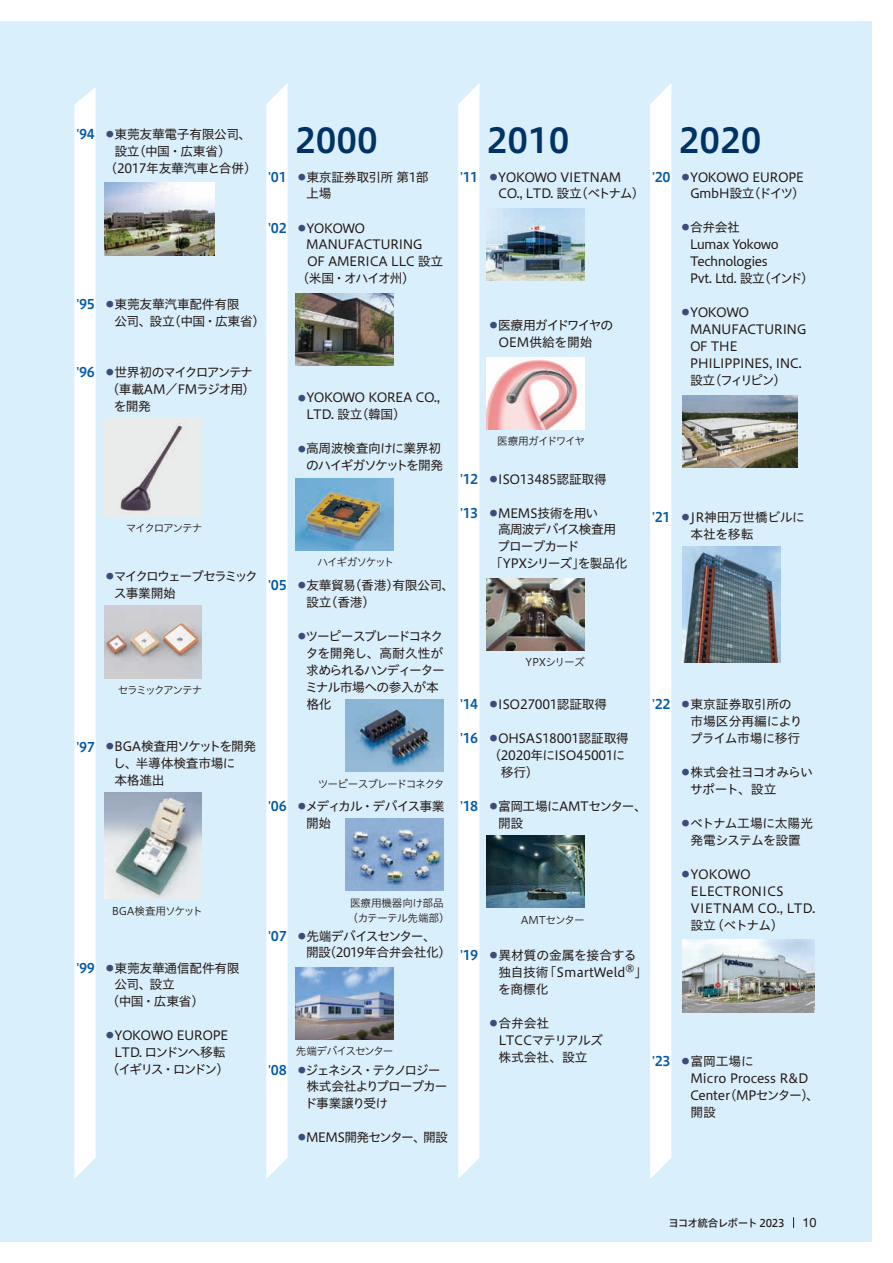
<style>
.page{position:relative;width:893px;height:1263px;background:#fff}
.page>*{position:absolute;margin:0;border:0;box-sizing:border-box;transform-origin:0 0}
.t1{font:34.05px "Hiragino UD Sans Std W6";color:#003364}
.t2{font:12.75px/17px "Hiragino UD Sans Std W4";letter-spacing:-.04em;color:#231916}
.t3{font:12.75px/16.8px "Hiragino UD Sans Std W4";letter-spacing:-.02em;color:#231916}
.t4{font:12.75px/17px "Hiragino UD Sans Std W4";color:#231916}
.t5{font:12.75px/17px "Hiragino UD Sans Std W4";letter-spacing:-.01em;color:#231916}
.t6{font:12.75px/17px "Hiragino UD Sans Std W4";letter-spacing:-.09em;color:#231916}
.t7{font:12.75px/17px "Hiragino UD Sans Std W4";letter-spacing:-.065em;color:#231916;text-align:center}
.t8{font:12.75px/16.8px "Hiragino UD Sans Std W4";letter-spacing:-.095em;color:#231916}
.t9{font:12.75px/16.8px "Hiragino UD Sans Std W4";letter-spacing:-.015em;color:#231916}
.t10{font:12.75px/16.8px "Hiragino UD Sans Std W4";letter-spacing:-.085em;color:#231916}
.t11{font:12.75px/17px "Hiragino UD Sans Std W4";letter-spacing:-.07em;color:#231916;text-align:right}
.t12{font:12.75px/17px "Hiragino UD Sans Std W4";letter-spacing:-.13em;color:#231916}
.t13{font:12.75px/16.8px "Hiragino UD Sans Std W4";letter-spacing:-.005em;color:#231916}
.t14{font:12.75px "Hiragino UD Sans Std W4";letter-spacing:-.12em;color:#231916}
.t15{font:12.75px "Hiragino UD Sans Std W4";letter-spacing:-.06em;color:#231916}
.t16{font:12.75px "Hiragino UD Sans Std W4";letter-spacing:-.075em;color:#231916}
.t17{font:12.75px "Helvetica Neue LT Std";color:#231916}
.t18{font:10.65px "Hiragino UD Sans Std W3";letter-spacing:-.09em;color:#231916}
.t19{font:10.65px/14.9px "Hiragino UD Sans Std W3";letter-spacing:-.02em;color:#231916}
.t20{font:10.65px "Hiragino UD Sans Std W5";letter-spacing:-.065em;color:#231916}
.t21{font:10.65px "Hiragino UD Sans Std W3";letter-spacing:-.025em;color:#231916}
.t22{font:10.65px "Hiragino UD Sans Std W3";letter-spacing:-.125em;color:#231916}
.t23{font:10.65px "Hiragino UD Sans Std W3";letter-spacing:-.115em;color:#231916}
.t24{font:10.65px "Hiragino UD Sans Std W3";letter-spacing:-.055em;color:#231916}
.t25{font:10.65px "Hiragino UD Sans Std W3";letter-spacing:-.06em;color:#231916}
.s1{font-family:"Hiragino UD Sans Std W6";font-size:13.35px;color:#005bac}
</style>
<div class="page">
<div style="left:0;top:21px;width:872px;height:1221px;background:#daeffc"></div>
<svg style="left:74px;top:87px;width:22px;height:1092px;background:#fcfefe"></svg>
<svg style="left:266px;top:83px;width:22px;height:1096px;background:#fdfefe"></svg>
<div style="left:458px;top:84px;width:21px;height:1095px;background:#fff"></div>
<div style="left:650px;top:84px;width:21px;height:1095px;background:#fff"></div>
<img style="left:296px;top:293px;width:97px;height:73px">
<img style="left:487px;top:208px;width:98px;height:73px">
<img style="left:682px;top:395px;width:115px;height:73px">
<img style="left:682px;top:940px;width:132px;height:72px">
<img style="left:104px;top:183px;width:111px;height:72px">
<img style="left:682px;top:546px;width:98px;height:116px">
<img style="left:487px;top:357px;width:98px;height:72px">
<img style="left:487px;top:578px;width:98px;height:73px">
<img style="left:487px;top:836px;width:98px;height:72px">
<img style="left:296px;top:478px;width:97px;height:73px">
<img style="left:346px;top:699px;width:98px;height:73px">
<img style="left:346px;top:819px;width:98px;height:72px">
<img style="left:104px;top:419px;width:98px;height:98px">
<img style="left:104px;top:606px;width:98px;height:72px">
<img style="left:104px;top:792px;width:98px;height:107px">
<img style="left:296px;top:967px;width:97px;height:73px">
<p class="t3" style="left:76px;top:125px;width:176px"><span class="s1">'94</span> <sup>●</sup>東莞友華電子有限公司、</p>
<p class="t2" style="left:114px;top:142px;width:118px">設立（中国・広東省）</p>
<p class="t2" style="left:105px;top:159px;width:154px">（2017年友華汽車と合併）</p>
<p class="t3" style="left:114px;top:295px;width:152px;text-indent:-38px"><span class="s1">'95</span> <sup>●</sup>東莞友華汽車配件有限<br>公司、設立（中国・広東省）</p>
<p class="t14" style="left:76px;top:363px;width:178px"><span class="s1">'96</span> <sup>●</sup> 世界初のマイクロアンテナ</p>
<p class="t2" style="left:106px;top:380px;width:150px">（車載AM／FMラジオ用）</p>
<p class="t2" style="left:114px;top:397px;width:39px">を開発</p>
<p class="t18" style="left:126px;top:520px;width:78px">マイクロアンテナ</p>
<p class="t12" style="left:114px;top:567px;width:146px;text-indent:-8px"><sup>●</sup>マイクロウェーブセラミックス事業開始</p>
<p class="t22" style="left:118px;top:682px;width:86px">セラミックアンテナ</p>
<p class="t2" style="left:113px;top:737px;width:145px;text-indent:-37px"><span class="s1">'97</span> <sup>●</sup>BGA検査用ソケットを開発し、半導体検査市場に<br>本格進出</p>
<p class="t21" style="left:112px;top:902px;width:92px">BGA検査用ソケット</p>
<p class="t3" style="left:76px;top:959px;width:165px"><span class="s1">'99</span> <sup>●</sup>東莞友華通信配件有限</p>
<p class="t2" style="left:114px;top:975px;width:62px">公司、設立</p>
<p class="t2" style="left:106px;top:992px;width:99px">（中国・広東省）</p>
<p class="t7" style="left:106px;top:1026px;width:124px"><sup>●</sup>YOKOWO EUROPE<br>LTD. ロンドンへ移転（イギリス・ロンドン）</p>
<h1 class="t1" style="left:295px;top:114px;width:84px">2000</h1>
<h1 class="t1" style="left:487px;top:114px;width:84px">2010</h1>
<h1 class="t1" style="left:679px;top:114px;width:84px">2020</h1>
<p class="t3" style="left:306px;top:168px;width:124px;text-indent:-38px"><span class="s1">'01</span> <sup>●</sup>東京証券取引所 第1部上場</p>
<p class="t2" style="left:268px;top:219px;width:99px"><span class="s1">'02</span> <sup>●</sup>YOKOWO</p>
<p class="t2" style="left:306px;top:235px;width:118px">MANUFACTURING</p>
<p class="t2" style="left:307px;top:252px;width:137px">OF AMERICA LLC 設立</p>
<p class="t2" style="left:296px;top:269px;width:120px">（米国・オハイオ州）</p>
<p class="t2" style="left:498px;top:168px;width:148px;text-indent:-38px"><span class="s1">'11</span> <sup>●</sup>YOKOWO VIETNAM<br>CO., LTD. 設立（ベトナム）</p>
<p class="t2" style="left:498px;top:316px;width:116px;text-indent:-8px"><sup>●</sup>医療用ガイドワイヤの<br>OEM供給を開始</p>
<p class="t2" style="left:306px;top:388px;width:136px;text-indent:-8px"><sup>●</sup>YOKOWO KOREA CO.,<br>LTD. 設立（韓国）</p>
<p class="t11" style="left:298px;top:439px;width:147px"><sup>●</sup>高周波検査向けに業界初のハイギガソケットを開発</p>
<p class="t23" style="left:317px;top:554px;width:78px">ハイギガソケット</p>
<p class="t3" style="left:306px;top:576px;width:150px;text-indent:-38px"><span class="s1">'05</span> <sup>●</sup>友華貿易（香港）有限公司、設立（香港）</p>
<p class="t6" style="left:305px;top:627px;width:141px;text-indent:-7px"><sup>●</sup>ツーピースブレードコネクタを開発し、高耐久性が求められるハンディーターミナル市場への参入が本格化</p>
<p class="t18" style="left:318px;top:775px;width:128px">ツーピースブレードコネクタ</p>
<p class="t10" style="left:306px;top:797px;width:140px;text-indent:-38px"><span class="s1">'06</span> <sup>●</sup>メディカル・デバイス事業開始</p>
<p class="t18" style="left:497px;top:433px;width:89px">医療用ガイドワイヤ</p>
<p class="t2" style="left:460px;top:469px;width:148px"><span class="s1">'12</span> <sup>●</sup>ISO13485認証取得</p>
<p class="t2" style="left:460px;top:503px;width:140px"><span class="s1">'13</span> <sup>●</sup>MEMS技術を用い</p>
<p class="t16" style="left:498px;top:520px;width:120px">高周波デバイス検査用</p>
<p class="t10" style="left:497px;top:537px;width:83px">プローブカード</p>
<p class="t15" style="left:490px;top:554px;width:139px">「YPXシリーズ」を製品化</p>
<p class="t24" style="left:525px;top:654px;width:61px">YPXシリーズ</p>
<p class="t2" style="left:460px;top:695px;width:149px"><span class="s1">'14</span> <sup>●</sup>ISO27001認証取得</p>
<p class="t2" style="left:460px;top:729px;width:170px"><span class="s1">'16</span> <sup>●</sup>OHSAS18001認証取得</p>
<p class="t2" style="left:488px;top:746px;width:138px">（2020年にISO45001に</p>
<p class="t2" style="left:501px;top:763px;width:39px">移行）</p>
<p class="t2" style="left:498px;top:797px;width:150px;text-indent:-38px"><span class="s1">'18</span> <sup>●</sup>富岡工場にAMTセンター、開設</p>
<p class="t19" style="left:348px;top:894px;width:104px">医療用機器向け部品（カテーテル先端部）</p>
<p class="t2" style="left:306px;top:927px;width:147px;text-indent:-38px"><span class="s1">'07</span> <sup>●</sup>先端デバイスセンター、開設（2019年合弁会社化）</p>
<p class="t18" style="left:296px;top:1043px;width:99px">先端デバイスセンター</p>
<p class="t8" style="left:304px;top:1061px;width:145px;text-indent:-36px"><span class="s1">'08</span> <sup>●</sup>ジェネシス・テクノロジー株式会社よりプローブカード事業譲り受け</p>
<p class="t2" style="left:298px;top:1128px;width:151px"><sup>●</sup>MEMS開発センター、開設</p>
<p class="t25" style="left:521px;top:911px;width:66px">AMTセンター</p>
<p class="t4" style="left:498px;top:946px;width:151px;text-indent:-38px"><span class="s1">'19</span> <sup>●</sup>異材質の金属を接合する独自技術「SmartWeld®」を商標化</p>
<p class="t5" style="left:498px;top:1013px;width:106px;text-indent:-8px"><sup>●</sup>合弁会社<br>LTCCマテリアルズ株式会社、設立</p>
<p class="t2" style="left:652px;top:168px;width:154px;text-align:right"><span class="s1">'20</span> <sup>●</sup>YOKOWO EUROPE<br>GmbH設立（ドイツ）</p>
<p class="t2" style="left:690px;top:218px;width:126px;text-indent:-8px"><sup>●</sup>合弁会社<br>Lumax Yokowo<br>Technologies<br>Pvt. Ltd. 設立（インド）</p>
<p class="t2" style="left:690px;top:303px;width:118px;text-indent:-8px"><sup>●</sup>YOKOWO<br>MANUFACTURING<br>OF THE<br>PHILIPPINES, INC.設立（フィリピン）</p>
<p class="t13" style="left:690px;top:508px;width:116px;text-indent:-38px"><span class="s1">'21</span> <sup>●</sup>JR神田万世橋ビルに本社を移転</p>
<p class="t9" style="left:690px;top:695px;width:114px;text-indent:-38px"><span class="s1">'22</span> <sup>●</sup>東京証券取引所の市場区分再編によりプライム市場に移行</p>
<p class="t2" style="left:690px;top:763px;width:124px;text-indent:-8px"><sup>●</sup> 株式会社ヨコオみらいサポート、設立</p>
<p class="t2" style="left:682px;top:814px;width:133px;text-align:center"><sup>●</sup>ベトナム工場に太陽光発電システムを設置</p>
<p class="t4" style="left:690px;top:865px;width:139px;text-indent:-9px"><sup>●</sup>YOKOWO<br>ELECTRONICS<br>VIETNAM CO., LTD.　設立（ベトナム）</p>
<p class="t5" style="left:690px;top:1052px;width:130px;text-indent:-38px"><span class="s1">'23</span> <sup>●</sup>富岡工場に<br>Micro Process R&amp;D<br>Center（MPセンター）、開設</p>
<p class="t20" style="left:668px;top:1214px;width:118px">ヨコオ統合レポート 2023</p>
<p class="t17" style="left:802px;top:1215px;width:15px">10</p>
</div>
